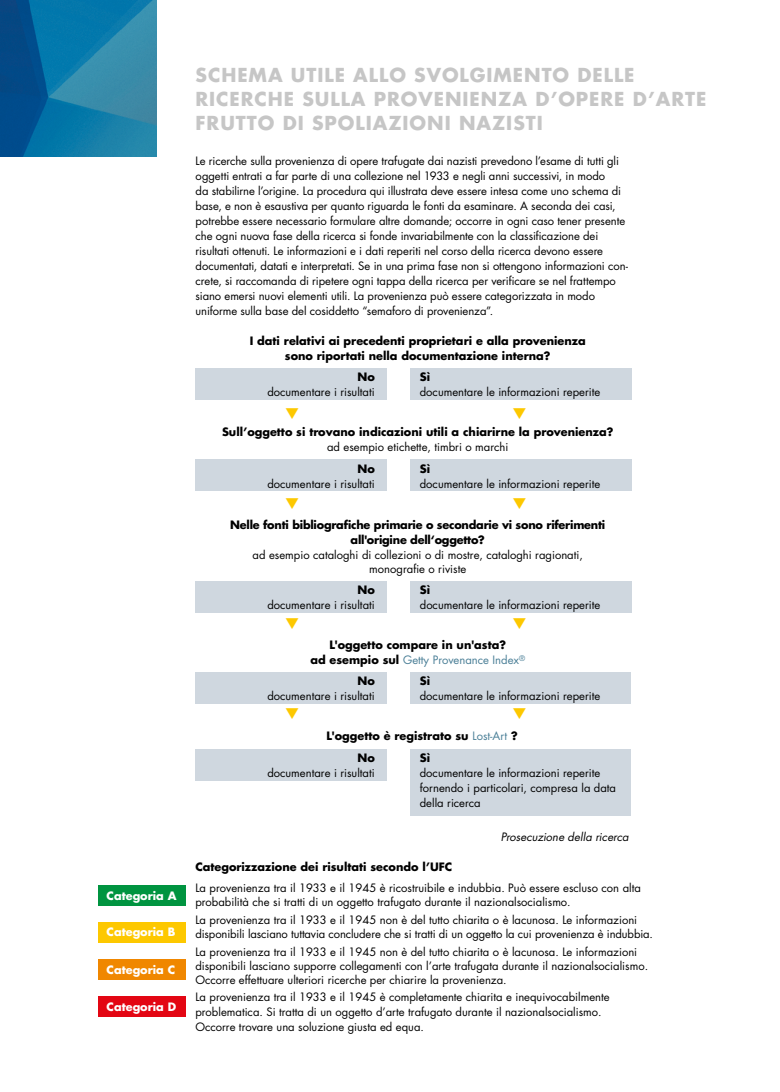
<style>
.page{position:relative;width:780px;height:1092px;background:#fff}
.page>*{position:absolute;margin:0;border:0;box-sizing:border-box;transform-origin:0 0}
.t1{font:700 18.75px/23.9px "Futura";letter-spacing:.05em;color:#c6c6c6}
.t2{font:11.25px/15px "Futura";color:#000}
.t3{font:700 11.25px/15px "Futura";color:#000;text-align:center}
.t4{font:700 11.25px/15px "Futura";letter-spacing:-.02em;color:#000;text-align:center}
.t5{font:700 11.25px "Futura";color:#fff}
.t6{font:italic 11.25px "Futura";letter-spacing:.005em;color:#000}
.s1{font-weight:400;color:#497e96}
</style>
<div class="page">
<img style="left:0;top:0;width:156px;height:156px">
<div style="left:410px;top:459px;width:221px;height:32px;background:#cfd7df"></div>
<div style="left:195px;top:459px;width:192px;height:32px;background:#cfd7df"></div>
<div style="left:410px;top:581px;width:221px;height:32px;background:#cfd7df"></div>
<div style="left:195px;top:581px;width:192px;height:32px;background:#cfd7df"></div>
<div style="left:410px;top:671px;width:221px;height:32px;background:#cfd7df"></div>
<div style="left:196px;top:671px;width:191px;height:32px;background:#cfd7df"></div>
<div style="left:410px;top:749px;width:221px;height:66px;background:#cfd7df"></div>
<div style="left:196px;top:749px;width:191px;height:32px;background:#cfd7df"></div>
<div style="left:410px;top:368px;width:221px;height:32px;background:#cfd7df"></div>
<div style="left:195px;top:368px;width:192px;height:32px;background:#cfd7df"></div>
<div style="left:98px;top:885px;width:88px;height:20px;background:#009440"></div>
<div style="left:98px;top:922px;width:88px;height:21px;background:#fdc800"></div>
<div style="left:98px;top:959px;width:88px;height:21px;background:#f08700"></div>
<div style="left:98px;top:995px;width:88px;height:21px;background:#e30613"></div>
<p class="t5" style="left:107px;top:887px;width:71px">Categoria A</p>
<p class="t5" style="left:107px;top:924px;width:70px">Categoria B</p>
<p class="t5" style="left:107px;top:961px;width:70px">Categoria C</p>
<p class="t5" style="left:107px;top:999px;width:71px">Categoria D</p>
<h1 class="t1" style="left:195px;top:63px;width:512px">SCHEMA UTILE ALLO SVOLGIMENTO DELLE<br>RICERCHE SULLA PROVENIENZA D’OPERE D’ARTE<br>FRUTTO DI SPOLIAZIONI NAZISTI</h1>
<p class="t2" style="left:196px;top:153px;width:434px">Le ricerche sulla provenienza di opere trafugate dai nazisti prevedono l’esame di tutti gli oggetti entrati a far parte di una collezione nel 1933 e negli anni successivi, in modo<br>da stabilirne l’origine. La procedura qui illustrata deve essere intesa come uno schema di base, e non è esaustiva per quanto riguarda le fonti da esaminare. A seconda dei casi, potrebbe essere necessario formulare altre domande; occorre in ogni caso tener presente che ogni nuova fase della ricerca si fonde invariabilmente con la classificazione dei risultati ottenuti. Le informazioni e i dati reperiti nel corso della ricerca devono essere documentati, datati e interpretati. Se in una prima fase non si ottengono informazioni con&shy;crete, si raccomanda di ripetere ogni tappa della ricerca per verificare se nel frattempo siano emersi nuovi elementi utili. La provenienza può essere categorizzata in modo uniforme sulla base del cosiddetto “semaforo di provenienza”.</p>
<p class="t3" style="left:250px;top:333px;width:337px">I dati relativi ai precedenti proprietari e alla provenienza sono riportati nella documentazione interna?</p>
<p class="t3" style="left:357px;top:369px;width:19px">No</p>
<p class="t3" style="left:420px;top:369px;width:12px">Sì</p>
<p class="t2" style="left:267px;top:384px;width:109px">documentare i risultati</p>
<p class="t2" style="left:420px;top:384px;width:182px">documentare le informazioni reperite</p>
<p class="t3" style="left:222px;top:424px;width:393px">Sull’oggetto si trovano indicazioni utili a chiarirne la provenienza?</p>
<p class="t2" style="left:327px;top:439px;width:183px">ad esempio etichette, timbri o marchi</p>
<p class="t3" style="left:357px;top:460px;width:19px">No</p>
<p class="t3" style="left:420px;top:460px;width:12px">Sì</p>
<p class="t2" style="left:267px;top:476px;width:109px">documentare i risultati</p>
<p class="t2" style="left:420px;top:476px;width:182px">documentare le informazioni reperite</p>
<p class="t4" style="left:230px;top:517px;width:376px">Nelle fonti bibliografiche primarie o secondarie vi sono riferimenti all'origine dell‘oggetto?</p>
<p class="t2" style="left:253px;top:547px;width:332px;line-height:13.8px;text-align:center">ad esempio cataloghi di collezioni o di mostre, cataloghi ragionati, monografie o riviste</p>
<p class="t3" style="left:357px;top:582px;width:19px">No</p>
<p class="t3" style="left:420px;top:582px;width:12px">Sì</p>
<p class="t2" style="left:267px;top:597px;width:109px">documentare i risultati</p>
<p class="t2" style="left:420px;top:597px;width:182px">documentare le informazioni reperite</p>
<p class="t3" style="left:310px;top:637px;width:216px">L'oggetto compare in un'asta?<br>ad esempio sul <span class="s1">Getty Provenance Index</span><sup>®</sup></p>
<p class="t3" style="left:357px;top:673px;width:19px">No</p>
<p class="t3" style="left:420px;top:673px;width:12px">Sì</p>
<p class="t2" style="left:267px;top:688px;width:109px">documentare i risultati</p>
<p class="t2" style="left:420px;top:688px;width:182px">documentare le informazioni reperite</p>
<p class="t3" style="left:357px;top:725px;width:162px;line-height:21.2px;text-align:left;text-indent:-31px">L'oggetto è registrato su <span class="s1">Lost-Art</span> ?<br>No</p>
<p class="t3" style="left:420px;top:749px;width:12px">Sì</p>
<p class="t2" style="left:267px;top:764px;width:109px">documentare i risultati</p>
<p class="t2" style="left:420px;top:764px;width:198px">documentare le informazioni reperite fornendo i particolari, compresa la data della ricerca</p>
<p class="t6" style="left:500px;top:829px;width:129px">Prosecuzione della ricerca</p>
<p class="t3" style="left:195px;top:858px;width:258px">Categorizzazione dei risultati secondo l’UFC</p>
<p class="t2" style="left:195px;top:880px;width:447px;line-height:14.1px">La provenienza tra il 1933 e il 1945 è ricostruibile e indubbia. Può essere escluso con alta probabilità che si tratti di un oggetto trafugato durante il nazionalsocialismo.</p>
<p class="t2" style="left:195px;top:912px;width:459px;line-height:14.1px">La provenienza tra il 1933 e il 1945 non è del tutto chiarita o è lacunosa. Le informazioni disponibili lasciano tuttavia concludere che si tratti di un oggetto la cui provenienza è indubbia.</p>
<p class="t2" style="left:195px;top:944px;width:454px;line-height:14.1px">La provenienza tra il 1933 e il 1945 non è del tutto chiarita o è lacunosa. Le informazioni disponibili lasciano supporre collegamenti con l’arte trafugata durante il nazionalsocialismo.<br>Occorre effettuare ulteriori ricerche per chiarire la provenienza.</p>
<p class="t2" style="left:195px;top:989px;width:416px;line-height:14.6px">La provenienza tra il 1933 e il 1945 è completamente chiarita e inequivocabilmente problematica. Si tratta di un oggetto d’arte trafugato durante il nazionalsocialismo.<br>Occorre trovare una soluzione giusta ed equa.</p>
</div>
